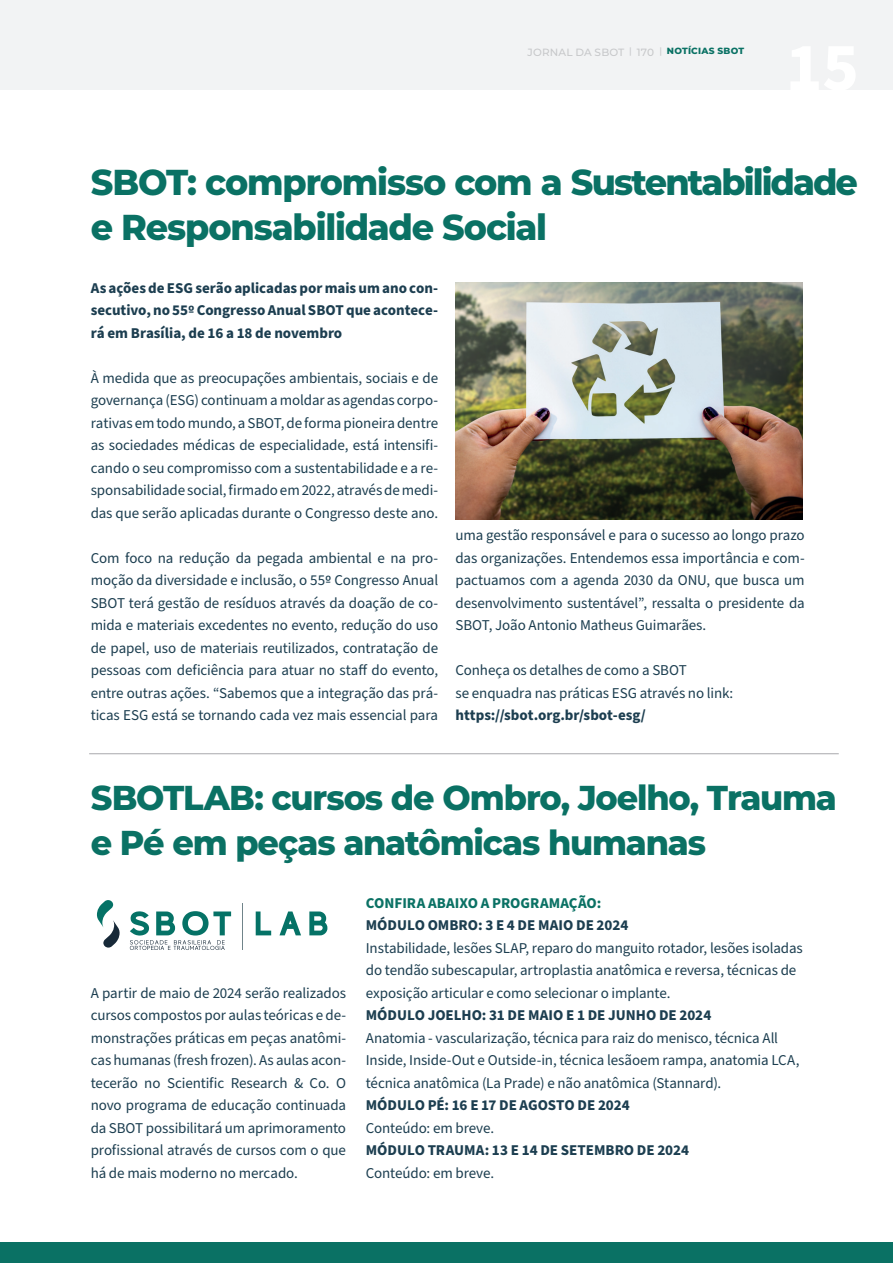
<style>
.page{position:relative;width:893px;height:1263px;background:#fff}
.page>*{position:absolute;margin:0;border:0;box-sizing:border-box;transform-origin:0 0}
.t1{font:800 36px/45px "Montserrat";letter-spacing:-.035em;color:#0a7164}
.t2{font:800 34.5px/45px "Montserrat";letter-spacing:-.035em;color:#0a7164}
.t3{font:15px/22.5px "Source Sans Pro";letter-spacing:-.01em;color:#1c3e50;text-align:justify}
.t4{font:700 15px/22.5px "Source Sans Pro";color:#1c3e50;text-align:justify}
.t5{font:700 15px "Source Sans Pro";color:#0a7164}
.t6{font:500 10.5px "Montserrat";letter-spacing:.015em;color:#c7c8ca}
.s1{font-size:9px}
.s2{font-weight:800;font-size:9px;color:#0a7164}
.s3{font-family:"Calibri"}
</style>
<div class="page">
<div style="left:0;top:0;width:893px;height:90px;background:#f2f3f4"></div>
<div style="left:0;top:1242px;width:893px;height:21px;background:#0a7164"></div>
<img style="left:455px;top:282px;width:348px;height:238px">
<svg style="left:256px;top:911px;width:15px;height:24px"></svg>
<svg style="left:279px;top:911px;width:22px;height:24px"></svg>
<svg style="left:309px;top:911px;width:18px;height:24px"></svg>
<hr style="left:243px;top:903px;width:1px;height:47px;background:#70848a">
<svg style="left:96px;top:900px;width:24px;height:47px"></svg>
<svg style="left:130px;top:911px;width:101px;height:39px"></svg>
<hr style="left:89px;top:753px;width:750px;height:1px;background:#a8a9ad">
<p class="t6" style="left:527px;top:45px;width:218px">JORNAL DA SBOT <span class="s1">|</span> 170 <span class="s1">|</span> <span class="s2">NOTÍCIAS SBOT</span></p>
<h1 class="t1" style="left:91px;top:158px;width:769px">SBOT: compromisso com a Sustentabilidade e Responsabilidade Social</h1>
<p class="t4" style="left:91px;top:277px;width:349px">As ações de ESG serão aplicadas por mais um ano con&shy;secutivo, no 55<span class="s3">º</span> Congresso Anual SBOT que acontece&shy;rá em Brasília, de 16 a 18 de novembro</p>
<p class="t3" style="left:91px;top:367px;width:349px">À medida que as preocupações ambientais, sociais e de governança (ESG) continuam a moldar as agendas corpo&shy;rativas em todo mundo, a SBOT, de forma pioneira dentre as sociedades médicas de especialidade, está intensifi&shy;cando o seu compromisso com a sustentabilidade e a re&shy;sponsabilidade social, firmado em 2022, através de medi&shy;das que serão aplicadas durante o Congresso deste ano.</p>
<p class="t3" style="left:91px;top:547px;width:349px">Com foco na redução da pegada ambiental e na pro&shy;moção da diversidade e inclusão, o 55<span class="s3">º</span> Congresso Anual SBOT terá gestão de resíduos através da doação de co&shy;mida e materiais excedentes no evento, redução do uso de papel, uso de materiais reutilizados, contratação de pessoas com deficiência para atuar no staff do evento, entre outras ações. “Sabemos que a integração das prá&shy;ticas ESG está se tornando cada vez mais essencial para</p>
<p class="t3" style="left:455px;top:524px;width:351px">uma gestão responsável e para o sucesso ao longo prazo das organizações. Entendemos essa importância e com&shy;pactuamos com a agenda 2030 da ONU, que busca um desenvolvimento sustentável”, ressalta o presidente da SBOT, João Antonio Matheus Guimarães.</p>
<p class="t3" style="left:455px;top:659px;width:279px">Conheça os detalhes de como a SBOT<br>se enquadra nas práticas ESG através no link:</p>
<p class="t4" style="left:455px;top:704px;width:192px">https://sbot.org.br/sbot-esg/</p>
<h2 class="t2" style="left:91px;top:773px;width:748px">SBOTLAB: cursos de Ombro, Joelho, Trauma e Pé em peças anatômicas humanas</h2>
<p class="t3" style="left:91px;top:982px;width:257px">A partir de maio de 2024 serão realizados cursos compostos por aulas teóricas e de&shy;monstrações práticas em peças anatômi&shy;cas humanas (fresh frozen). As aulas acon&shy;tecerão no Scientific Research &amp; Co. O novo programa de educação continuada da SBOT possibilitará um aprimoramento profissional através de cursos com o que há de mais moderno no mercado.</p>
<p class="t5" style="left:366px;top:892px;width:237px">CONFIRA ABAIXO A PROGRAMAÇÃO:</p>
<p class="t4" style="left:366px;top:914px;width:264px">MÓDULO OMBRO: 3 E 4 DE MAIO DE 2024</p>
<p class="t3" style="left:366px;top:937px;width:438px;text-align:left">Instabilidade, lesões SLAP, reparo do manguito rotador, lesões isoladas do tendão subescapular, artroplastia anatômica e reversa, técnicas de exposição articular e como selecionar o implante.</p>
<p class="t4" style="left:366px;top:1004px;width:347px">MÓDULO JOELHO: 31 DE MAIO E 1 DE JUNHO DE 2024</p>
<p class="t3" style="left:366px;top:1027px;width:435px;text-align:left">Anatomia - vascularização, técnica para raiz do menisco, técnica All<br>Inside, Inside-Out e Outside-in, técnica lesãoem rampa, anatomia LCA, técnica anatômica (La Prade) e não anatômica (Stannard).</p>
<p class="t4" style="left:366px;top:1094px;width:266px">MÓDULO PÉ: 16 E 17 DE AGOSTO DE 2024</p>
<p class="t3" style="left:366px;top:1117px;width:130px">Conteúdo: em breve.</p>
<p class="t4" style="left:366px;top:1139px;width:325px">MÓDULO TRAUMA: 13 E 14 DE SETEMBRO DE 2024</p>
<p class="t3" style="left:366px;top:1162px;width:130px">Conteúdo: em breve.</p>
</div>
